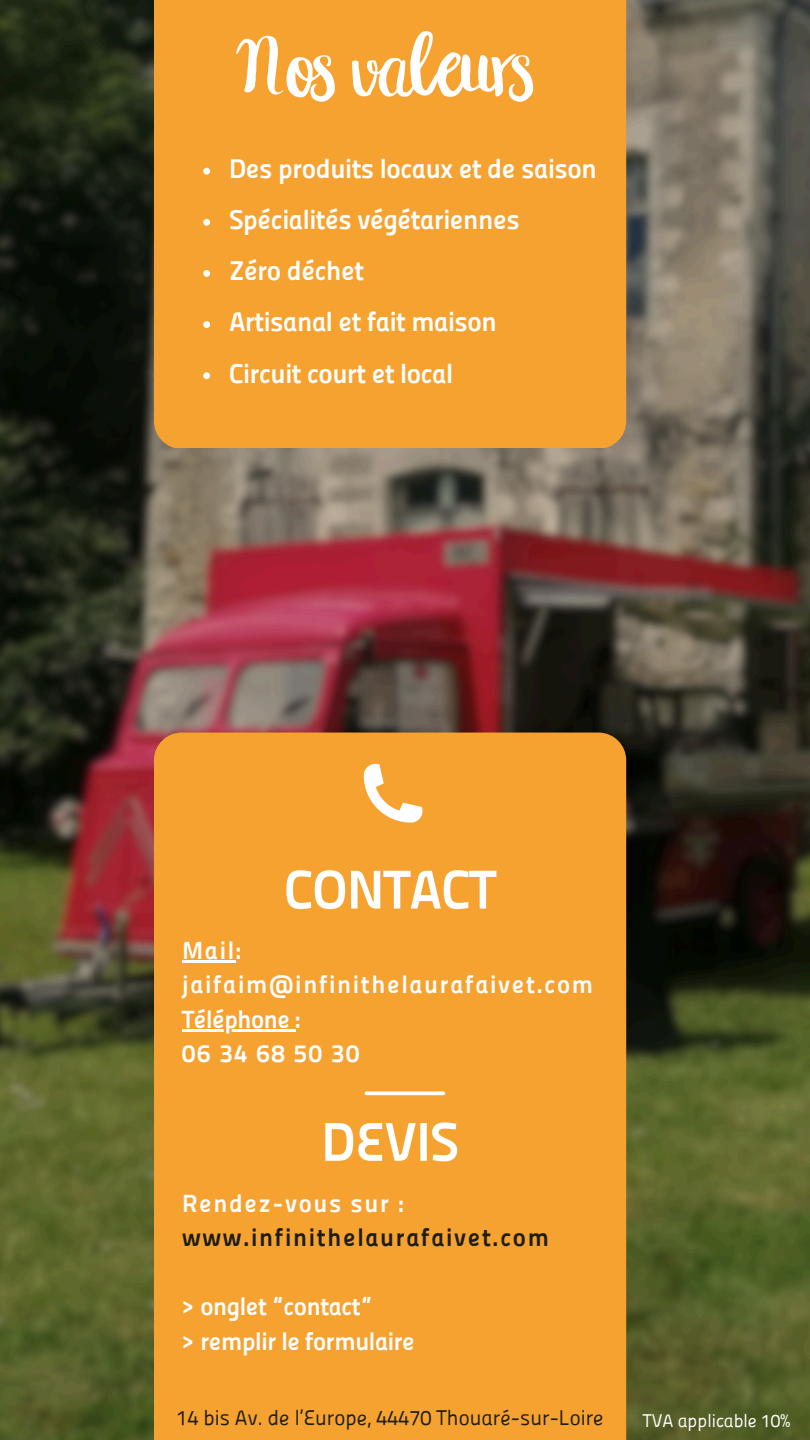
<style>
.page{position:relative;width:810px;height:1440px;background:#fff}
.page>*{position:absolute;margin:0;border:0;box-sizing:border-box;transform-origin:0 0}
.t1{font:expanded 90.9px "Peomy";color:#fff}
.t2{font:54.6px "Panefresco 800 wt";letter-spacing:-.015em;color:#fff}
.t3{font:27.3px "Panefresco 800 wt";letter-spacing:-.015em;color:#fff}
.t4{font:25px/34.5px "Panefresco 800 wt";letter-spacing:-.015em;color:#fff}
.t5{font:25px/34.5px "Panefresco 800 wt";letter-spacing:.065em;color:#1c1d15}
.t6{font:25px/34.5px "Panefresco 800 wt";letter-spacing:.065em;color:#fff}
.t7{font:21px "Panefresco 400 wt";color:#1c1d15}
.t8{font:18.2px "Panefresco 400 wt";color:#fff}
.s1{color:#fff}
</style>
<div class="page">
<img style="left:0;top:0;width:810px;height:1440px">
<div style="left:154px;top:733px;width:472px;height:707px;background:#f6a231"></div>
<svg style="left:364px;top:764px;width:58px;height:58px"></svg>
<div style="left:154px;top:0;width:472px;height:448px;background:#f6a231"></div>
<hr style="left:182px;top:960px;width:54px;height:3px;background:#fff">
<hr style="left:182px;top:1029px;width:113px;height:3px;background:#fff">
<svg style="left:366px;top:1091px;width:78px;height:4px"></svg>
<svg style="left:203px;top:168px;width:7px;height:7px"></svg>
<svg style="left:203px;top:219px;width:7px;height:7px"></svg>
<svg style="left:203px;top:270px;width:7px;height:7px"></svg>
<svg style="left:203px;top:321px;width:7px;height:7px"></svg>
<svg style="left:203px;top:372px;width:7px;height:7px"></svg>
<p class="t1" style="left:237px;top:8px;width:298px">Nos valeurs</p>
<p class="t3" style="left:229px;top:157px;width:369px">Des produits locaux et de saison</p>
<p class="t3" style="left:229px;top:209px;width:292px">Spécialités végétariennes</p>
<h3 class="t3" style="left:229px;top:260px;width:136px">Zéro déchet</h3>
<p class="t3" style="left:229px;top:311px;width:269px">Artisanal et fait maison</p>
<h3 class="t3" style="left:229px;top:362px;width:226px">Circuit court et local</h3>
<p class="t2" style="left:284px;top:868px;width:213px">CONTACT</p>
<h1 class="t6" style="left:182px;top:935px;width:413px">Mail: jaifaim@infinithelaurafaivet.com</h1>
<p class="t4" style="left:182px;top:1004px;width:179px">Téléphone :<br>06 34 68 50 30</p>
<h3 class="t2" style="left:321px;top:1120px;width:139px">DEVIS</h3>
<h5 class="t5" style="left:182px;top:1188px;width:369px"><span class="s1">Rendez-vous sur : </span>www.infinithelaurafaivet.com</h5>
<h2 class="t4" style="left:182px;top:1292px;width:234px">&gt; onglet “contact”<br>&gt; remplir le formulaire</h2>
<p class="t7" style="left:176px;top:1409px;width:429px">14 bis Av. de l’Europe, 44470 Thouaré-sur-Loire</p>
<h2 class="t8" style="left:643px;top:1413px;width:149px">TVA applicable 10%</h2>
</div>
